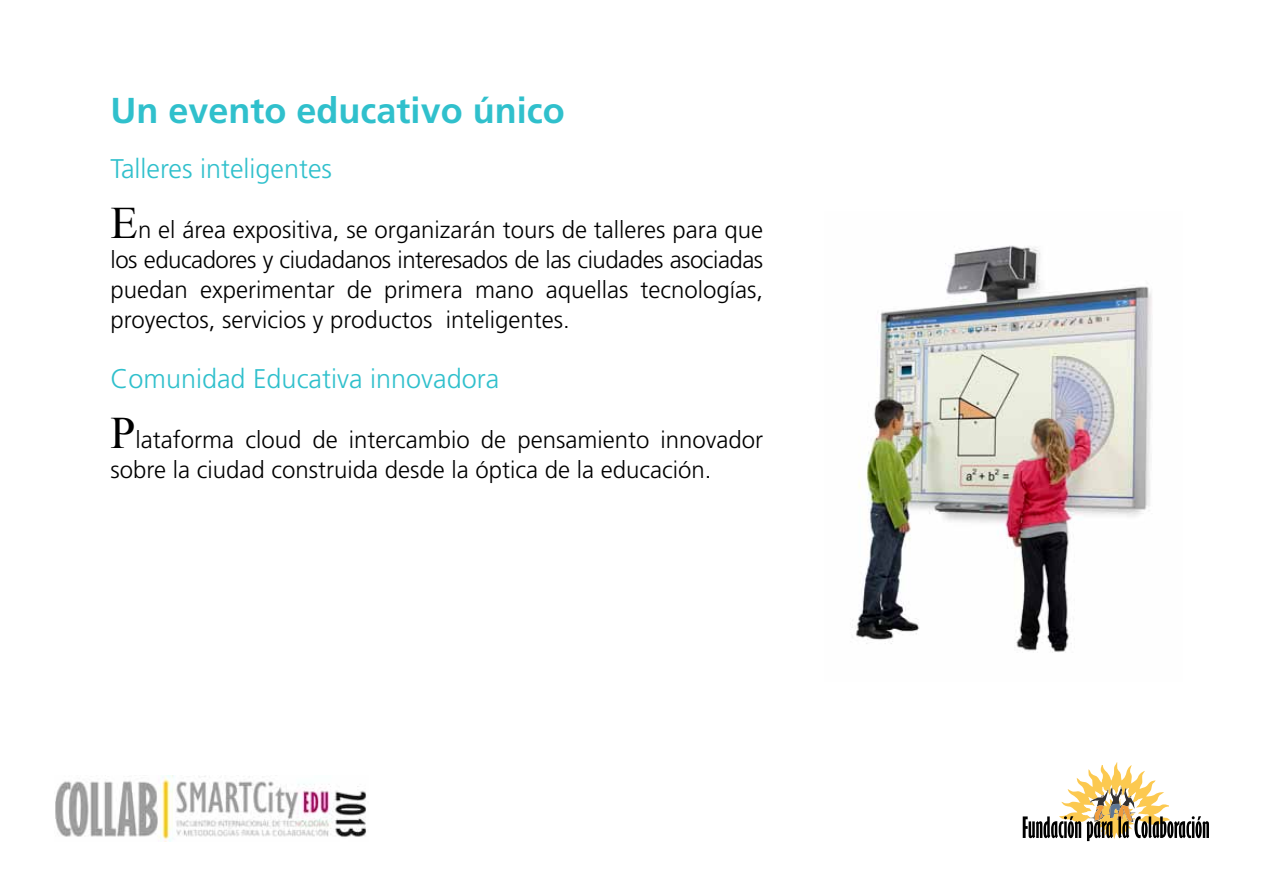
<style>
.page{position:relative;width:1263px;height:893px;background:#fff}
.page>*{position:absolute;margin:0;border:0;box-sizing:border-box;transform-origin:0 0}
.t1{font:700 36px "Frutiger";color:#30c0cc}
.t2{font:300 27px "Frutiger";color:#30c0cc}
.t3{font:300 24px/30px "Frutiger";color:#000;text-align:justify}
.s1{font-family:"Times New Roman";font-weight:400;font-size:45px}
</style>
<div class="page">
<svg style="left:1023px;top:762px;width:186px;height:79px"></svg>
<img style="left:55px;top:776px;width:311px;height:65px">
<img style="left:851px;top:245px;width:301px;height:408px">
<h1 class="t1" style="left:111px;top:89px;width:456px">Un evento educativo único</h1>
<p class="t2" style="left:111px;top:153px;width:223px">Talleres inteligentes</p>
<p class="t3" style="left:111px;top:215px;width:654px"><span class="s1">E</span>n el área expositiva, se organizarán tours de talleres para que los educadores y ciudadanos interesados de las ciudades asociadas puedan experimentar de primera mano aquellas tecnologías, proyectos, servicios y productos inteligentes.</p>
<p class="t2" style="left:111px;top:363px;width:390px">Comunidad Educativa innovadora</p>
<p class="t3" style="left:111px;top:425px;width:654px"><span class="s1">P</span>lataforma cloud de intercambio de pensamiento innovador sobre la ciudad construida desde la óptica de la educación.</p>
</div>
